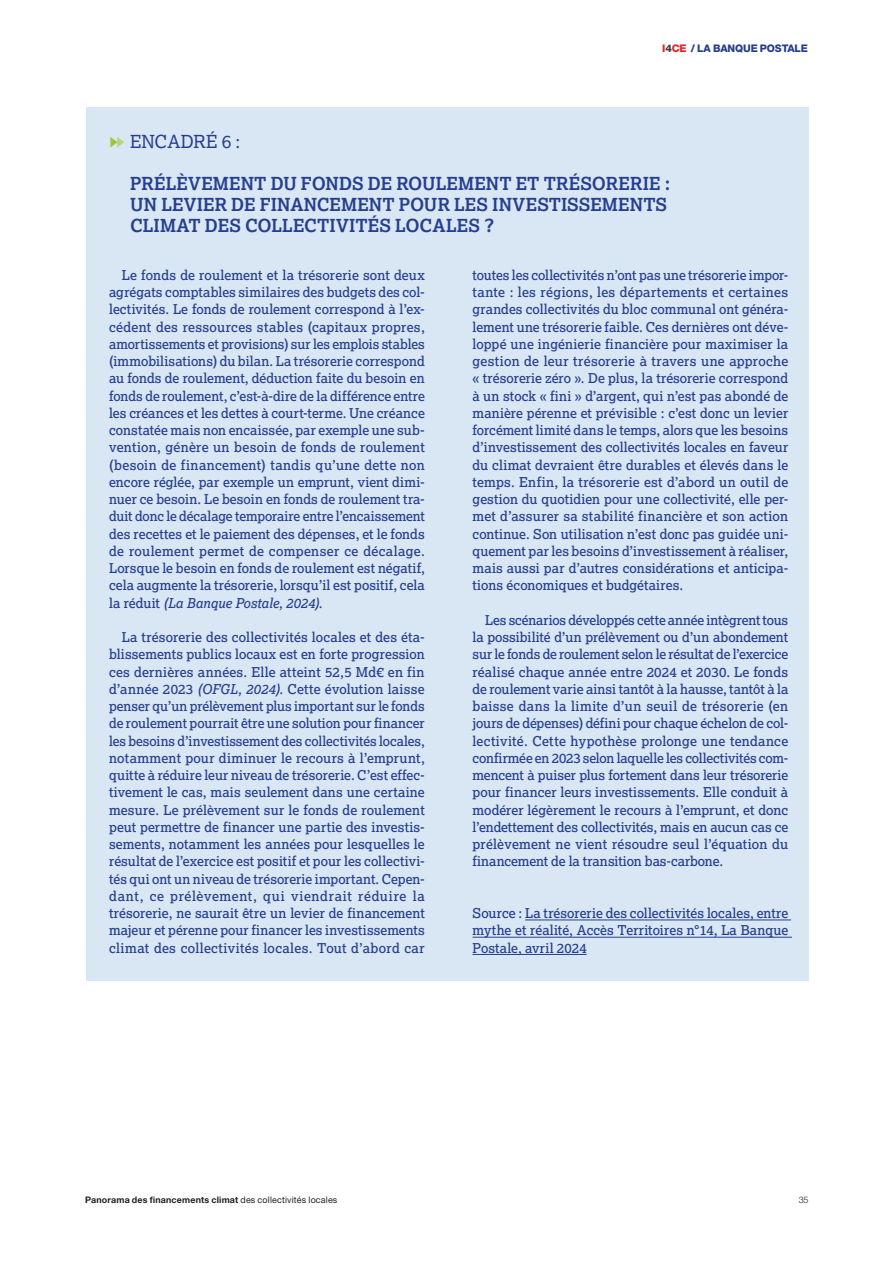
<style>
.page{position:relative;width:893px;height:1263px;background:#fff}
.page>*{position:absolute;margin:0;border:0;box-sizing:border-box;transform-origin:0 0}
.t1{font:700 18px/21px "Lexia Da Ma";letter-spacing:.005em;color:#253f8e}
.t2{font:18px "Lexia Da Ma";color:#253f8e}
.t3{font:500 13.5px/17.2px "Lexia";letter-spacing:.005em;color:#253f8e;text-align:justify}
.t4{font:800 10.5px "Helvetica Neue LT Std";letter-spacing:-.015em;color:#253f8e}
.t5{font:700 9px "Helvetica Neue LT Std";letter-spacing:.02em;color:#231f20}
.t6{font:300 9px "Helvetica Neue LT Std";color:#231f20}
.s1{color:#ee1d23}
.s2{color:#3e3e3f}
.s3{font-style:italic}
.s4{font-weight:400}
</style>
<div class="page">
<div style="left:86px;top:107px;width:723px;height:873px;background:#d9e6f4"></div>
<hr style="left:525px;top:919px;width:266px;height:1px;background:#253f8e">
<hr style="left:473px;top:937px;width:319px;height:1px;background:#253f8e">
<hr style="left:473px;top:954px;width:114px;height:1px;background:#253f8e">
<svg style="left:110px;top:137px;width:14px;height:11px"></svg>
<p class="t4" style="left:662px;top:42px;width:147px"><span class="s1">I</span><span class="s2">4</span><span class="s1">CE</span> / LA BANQUE POSTALE</p>
<h1 class="t2" style="left:130px;top:131px;width:112px">ENCADRÉ 6 :</h1>
<h1 class="t1" style="left:130px;top:173px;width:542px">PRÉLÈVEMENT DU FONDS DE ROULEMENT ET TRÉSORERIE :<br>UN LEVIER DE FINANCEMENT POUR LES INVESTISSEMENTS<br>CLIMAT DES COLLECTIVITÉS LOCALES ?</h1>
<p class="t3" style="left:109px;top:266px;width:317px;text-indent:13px">Le fonds de roulement et la trésorerie sont deux agrégats comptables similaires des budgets des col&shy;lectivités. Le fonds de roulement correspond à l’ex&shy;cédent des ressources stables (capitaux propres, amortissements et provisions) sur les emplois stables (immobilisations) du bilan. La trésorerie correspond au fonds de roulement, déduction faite du besoin en fonds de roulement, c’est-à-dire de la différence entre les créances et les dettes à court-terme. Une créance constatée mais non encaissée, par exemple une sub&shy;vention, génère un besoin de fonds de roulement (besoin de financement) tandis qu’une dette non encore réglée, par exemple un emprunt, vient dimi&shy;nuer ce besoin. Le besoin en fonds de roulement tra&shy;duit donc le décalage temporaire entre l’encaissement des recettes et le paiement des dépenses, et le fonds de roulement permet de compenser ce décalage.<br>Lorsque le besoin en fonds de roulement est négatif, cela augmente la trésorerie, lorsqu’il est positif, cela la réduit <span class="s3">(La Banque Postale, 2024)</span>.</p>
<p class="t3" style="left:109px;top:628px;width:317px;text-indent:13px">La trésorerie des collectivités locales et des éta&shy;blissements publics locaux est en forte progression ces dernières années. Elle atteint 52,5 Md€ en fin d’année 2023 <span class="s3">(OFGL, 2024)</span>. Cette évolution laisse penser qu’un prélèvement plus important sur le fonds de roulement pourrait être une solution pour financer les besoins d’investissement des collectivités locales, notamment pour diminuer le recours à l’emprunt, quitte à réduire leur niveau de trésorerie. C’est effec&shy;tivement le cas, mais seulement dans une certaine mesure. Le prélèvement sur le fonds de roulement peut permettre de financer une partie des investis&shy;sements, notamment les années pour lesquelles le résultat de l’exercice est positif et pour les collectivi&shy;tés qui ont un niveau de trésorerie important. Cepen&shy;dant, ce prélèvement, qui viendrait réduire la trésorerie, ne saurait être un levier de financement majeur et pérenne pour financer les investissements climat des collectivités locales. Tout d’abord car</p>
<p class="t3" style="left:473px;top:266px;width:317px">toutes les collectivités n’ont pas une trésorerie impor&shy;tante : les régions, les départements et certaines grandes collectivités du bloc communal ont généra&shy;lement une trésorerie faible. Ces dernières ont déve&shy;loppé une ingénierie financière pour maximiser la gestion de leur trésorerie à travers une approche « trésorerie zéro ». De plus, la trésorerie correspond à un stock « fini » d’argent, qui n’est pas abondé de manière pérenne et prévisible : c’est donc un levier forcément limité dans le temps, alors que les besoins d’investissement des collectivités locales en faveur du climat devraient être durables et élevés dans le temps. Enfin, la trésorerie est d’abord un outil de gestion du quotidien pour une collectivité, elle per&shy;met d’assurer sa stabilité financière et son action continue. Son utilisation n’est donc pas guidée uni&shy;quement par les besoins d’investissement à réaliser, mais aussi par d’autres considérations et anticipa&shy;tions économiques et budgétaires.</p>
<p class="t3" style="left:473px;top:611px;width:317px;text-indent:13px">Les scénarios développés cette année intègrent tous la possibilité d’un prélèvement ou d’un abondement sur le fonds de roulement selon le résultat de l’exercice réalisé chaque année entre 2024 et 2030. Le fonds de roulement varie ainsi tantôt à la hausse, tantôt à la baisse dans la limite d’un seuil de trésorerie (en jours de dépenses) défini pour chaque échelon de col&shy;lectivité. Cette hypothèse prolonge une tendance confirmée en 2023 selon laquelle les collectivités com&shy;mencent à puiser plus fortement dans leur trésorerie pour financer leurs investissements. Elle conduit à modérer légèrement le recours à l’emprunt, et donc l’endettement des collectivités, mais en aucun cas ce prélèvement ne vient résoudre seul l’équation du financement de la transition bas-carbone.</p>
<p class="t3" style="left:473px;top:904px;width:317px">Source : La trésorerie des collectivités locales, entre mythe et réalité, Accès Territoires n°14, La Banque Postale, avril 2024</p>
<p class="t5" style="left:85px;top:1194px;width:254px">Panorama des financements climat <span class="s4">des collectivités locales</span></p>
<p class="t6" style="left:799px;top:1194px;width:11px">35</p>
</div>
